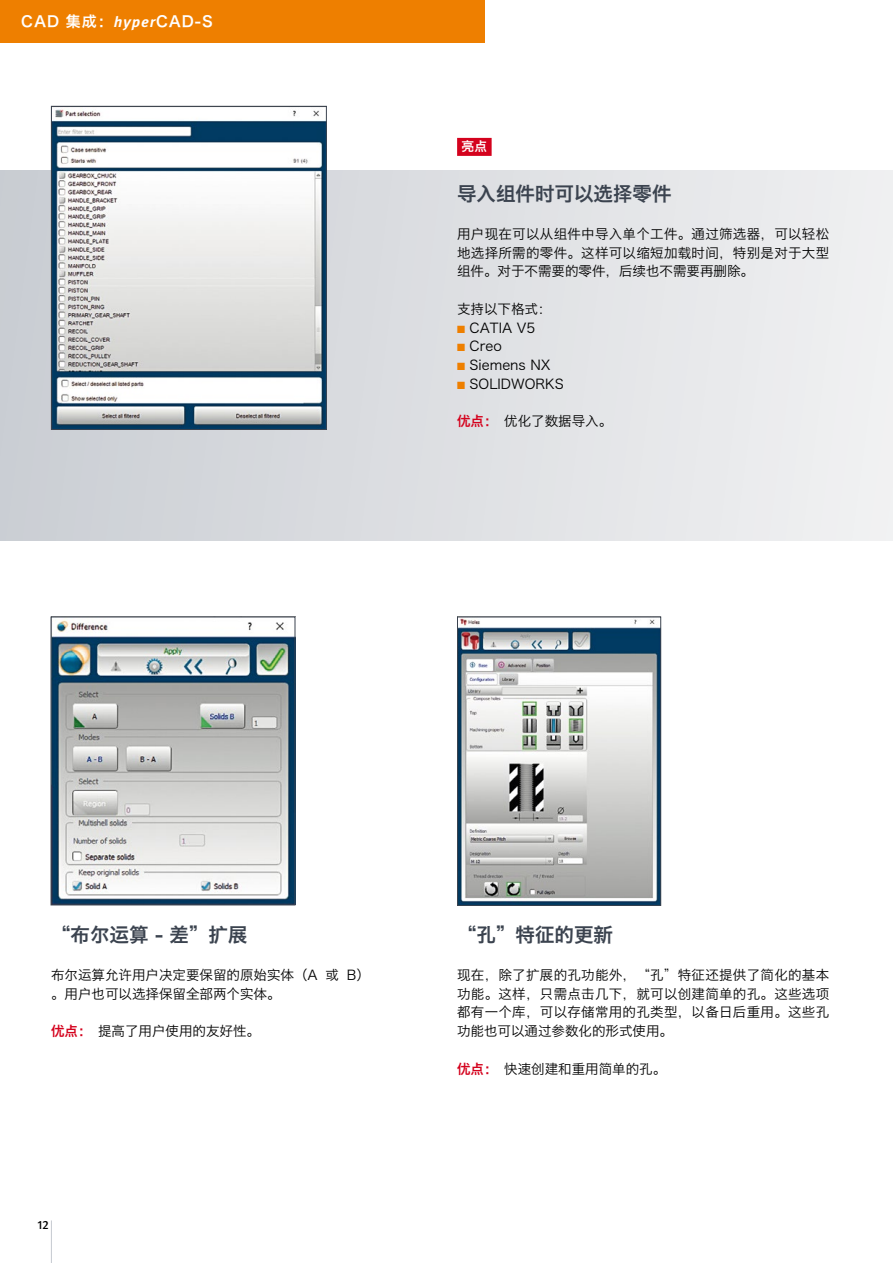
<style>
.page{position:relative;width:893px;height:1263px;background:#fff}
.page>*{position:absolute;margin:0;border:0;box-sizing:border-box;transform-origin:0 0}
.t1{font:19.5px "Hiragino Sans GB W6";color:#3b434f}
.t2{font:15px "Hiragino Sans GB W6";letter-spacing:.06em;color:#fff}
.t3{font:13.5px/18.8px "Hiragino Sans GB W3";color:#000;text-align:justify}
.t4{font:12.75px "Hiragino Sans GB W6";color:#fff}
.t5{font:500 12px "Meta Pro";color:#000}
.s1{font-family:"Meta Pro";font-weight:700;font-style:italic}
.s2{color:#ee7f00}
.s3{font-family:"Hiragino Sans GB W6";color:#d4021d}
</style>
<div class="page">
<hr style="left:51px;top:1220px;width:1px;height:43px;background:#c5c9d0">
<div style="left:0;top:0;width:485px;height:43px;background:#ee7f00"></div>
<div style="left:0;top:170px;width:893px;height:370px;background:linear-gradient(to right,#caced3,#f0f1f2)"></div>
<img style="left:459px;top:619px;width:200px;height:285px">
<div style="left:457px;top:617px;width:204px;height:289px;border:1px solid #3b434f"></div>
<img style="left:53px;top:109px;width:272px;height:319px">
<div style="left:51px;top:106px;width:276px;height:324px;border:1px solid #3b434f"></div>
<img style="left:53px;top:619px;width:240px;height:284px">
<div style="left:51px;top:617px;width:244px;height:288px;border:1px solid #3b434f"></div>
<div style="left:457px;top:138px;width:35px;height:18px;background:#d4021d"></div>
<p class="t2" style="left:21px;top:12px;width:193px">CAD 集成：<span class="s1">hyper</span>CAD-S</p>
<p class="t4" style="left:461px;top:138px;width:27px">亮点</p>
<h1 class="t1" style="left:457px;top:181px;width:216px">导入组件时可以选择零件</h1>
<p class="t3" style="left:457px;top:224px;width:374px">用户现在可以从组件中导入单个工件。通过筛选器，可以轻松地选择所需的零件。这样可以缩短加载时间，特别是对于大型组件。对于不需要的零件，后续也不需要再删除。</p>
<p class="t3" style="left:457px;top:299px;width:96px">支持以下格式：</p>
<p class="t3" style="left:457px;top:318px;width:80px"><span class="s2">■</span> CATIA V5</p>
<p class="t3" style="left:457px;top:337px;width:46px"><span class="s2">■</span> Creo</p>
<p class="t3" style="left:457px;top:355px;width:95px"><span class="s2">■</span> Siemens NX</p>
<p class="t3" style="left:457px;top:374px;width:108px"><span class="s2">■</span> SOLIDWORKS</p>
<p class="t3" style="left:457px;top:412px;width:157px"><span class="s3">优点：</span>优化了数据导入。</p>
<h1 class="t1" style="left:51px;top:922px;width:198px">“布尔运算 - 差”扩展</h1>
<p class="t3" style="left:51px;top:965px;width:320px">布尔运算允许用户决定要保留的原始实体（A 或 B）。用户也可以选择保留全部两个实体。</p>
<p class="t3" style="left:51px;top:1021px;width:211px"><span class="s3">优点：</span>提高了用户使用的友好性。</p>
<p class="t5" style="left:37px;top:1217px;width:13px">12</p>
<h1 class="t1" style="left:457px;top:922px;width:157px">“孔”特征的更新</h1>
<p class="t3" style="left:457px;top:965px;width:374px">现在，除了扩展的孔功能外，“孔”特征还提供了简化的基本功能。这样，只需点击几下，就可以创建简单的孔。这些选项都有一个库，可以存储常用的孔类型，以备日后重用。这些孔功能也可以通过参数化的形式使用。</p>
<p class="t3" style="left:457px;top:1059px;width:211px"><span class="s3">优点：</span>快速创建和重用简单的孔。</p>
</div>
